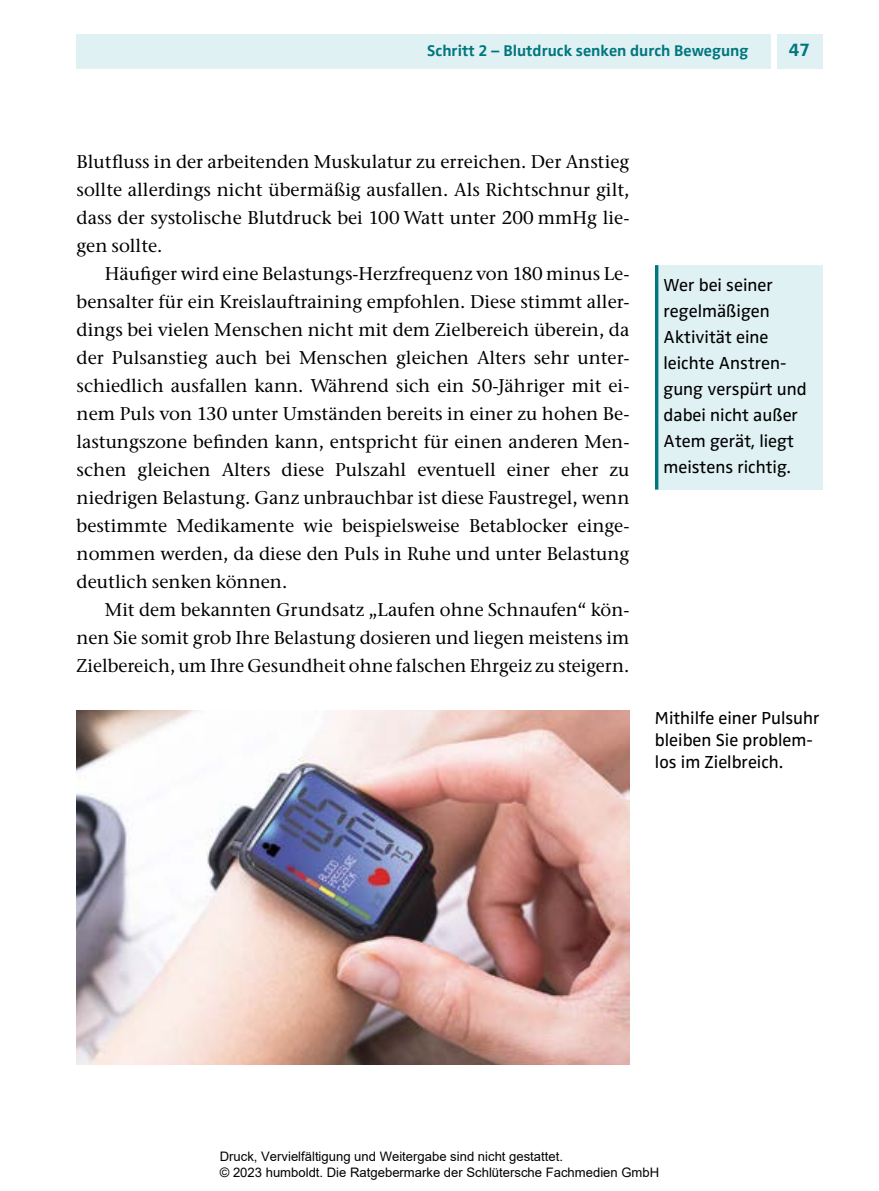
<style>
.page{position:relative;width:879px;height:1191px;background:#fff}
.page>*{position:absolute;margin:0;border:0;box-sizing:border-box;transform-origin:0 0}
.t1{font:500 18.4px/28px "Stone Serif ITC Pro";color:#000;text-align:justify}
.t2{font:700 18.4px "Zwo Pro";color:#00767d}
.t3{font:18px/26px "Zwo Pro";color:#000}
.t4{font:700 16px "Zwo Pro";color:#00767d}
.t5{font:13px/15.6px "Arial";color:#000}
</style>
<div class="page">
<div style="left:777px;top:34px;width:45px;height:34px;background:#e0f1f4"></div>
<div style="left:77px;top:34px;width:694px;height:34px;background:#e0f1f4"></div>
<div style="left:655px;top:265px;width:167px;height:224px;background:#e0f1f4"></div>
<hr style="left:655px;top:265px;width:3px;height:224px;background:#00767d">
<img style="left:77px;top:710px;width:552px;height:354px">
<p class="t4" style="left:427px;top:41px;width:323px">Schritt 2 – Blutdruck senken durch Bewegung</p>
<p class="t2" style="left:789px;top:39px;width:23px">47</p>
<p class="t1" style="left:77px;top:148px;width:554px">Blutfluss in der arbeitenden Muskulatur zu erreichen. Der Anstieg sollte allerdings nicht übermäßig ausfallen. Als Richtschnur gilt, dass der systolische Blutdruck bei 100 Watt unter 200 mmHg lie&shy;gen sollte.</p>
<p class="t1" style="left:77px;top:260px;width:554px;text-indent:28px">Häufiger wird eine Belastungs-Herzfrequenz von 180 minus Le&shy;bensalter für ein Kreislauftraining empfohlen. Diese stimmt aller&shy;dings bei vielen Menschen nicht mit dem Zielbereich überein, da der Pulsanstieg auch bei Menschen gleichen Alters sehr unter&shy;schiedlich ausfallen kann. Während sich ein 50-Jähriger mit ei&shy;nem Puls von 130 unter Umständen bereits in einer zu hohen Be&shy;lastungszone befinden kann, entspricht für einen anderen Men&shy;schen gleichen Alters diese Pulszahl eventuell einer eher zu niedrigen Belastung. Ganz unbrauchbar ist diese Faustregel, wenn bestimmte Medikamente wie beispielsweise Betablocker einge&shy;nommen werden, da diese den Puls in Ruhe und unter Belastung deutlich senken können.</p>
<p class="t1" style="left:77px;top:596px;width:554px;text-indent:28px">Mit dem bekannten Grundsatz „Laufen ohne Schnaufen“ kön&shy;nen Sie somit grob Ihre Belastung dosieren und liegen meistens im Zielbereich, um Ihre Gesundheit ohne falschen Ehrgeiz zu steigern.</p>
<p class="t3" style="left:663px;top:272px;width:145px">Wer bei seiner regelmäßigen<br>Aktivität eine leichte Anstren&shy;gung verspürt und dabei nicht außer<br>Atem gerät, liegt meistens richtig.</p>
<p class="t3" style="left:655px;top:708px;width:166px;line-height:22px">Mithilfe einer Pulsuhr bleiben Sie problem&shy;los im Zielbreich.</p>
<p class="t5" style="left:220px;top:1148px;width:441px">Druck, Vervielfältigung und Weitergabe sind nicht gestattet.<br>© 2023 humboldt. Die Ratgebermarke der Schlütersche Fachmedien GmbH</p>
</div>
